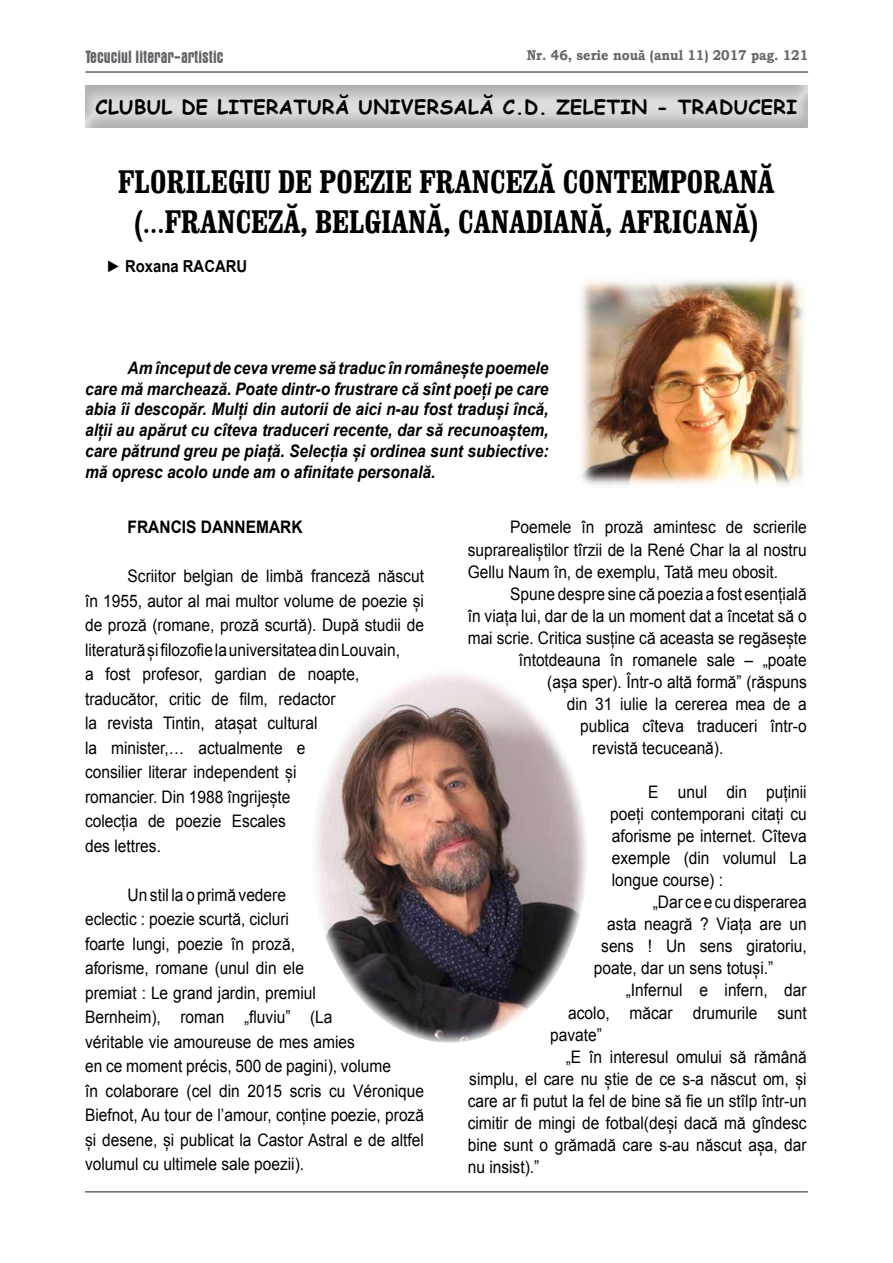
<style>
.page{position:relative;width:893px;height:1263px;background:#fff}
.page>*{position:absolute;margin:0;border:0;box-sizing:border-box;transform-origin:0 0}
.t1{font:700 condensed 33px "Clarendon";color:#000}
.t2{font:700 19.5px "Comic Sans MS";letter-spacing:.02em;color:#000}
.t3{font:700 condensed 18px "Aurora BT";color:#646569;scale:.9 1}
.t4{font:17.25px/24.5px "Arial";color:#000;scale:.9 1}
.t5{font:italic 700 17.25px/20.7px "Arial";color:#000;text-align:justify;scale:.9 1}
.t6{font:700 17.25px "Arial";color:#000;scale:.9 1}
.t7{font:700 16.5px "Arial";color:#000;scale:.9 1}
.t8{font:700 14.25px "Bookman Old Style";color:#646569;scale:.9 1}
</style>
<div class="page">
<hr style="left:85px;top:71px;width:723px;height:2px;background:#646569">
<hr style="left:85px;top:1191px;width:723px;height:1px;background:#646569">
<img style="left:581px;top:279px;width:223px;height:206px">
<div style="left:83px;top:82px;width:726px;height:47px;background:#939598;opacity:.5"></div>
<img style="left:315px;top:675px;width:272px;height:367px">
<p class="t3" style="left:85px;top:47px;width:155px">Tecuciul literar-artistic</p>
<p class="t8" style="left:527px;top:45px;width:314px">Nr. 46, serie nouă (anul 11) 2017 pag. 121</p>
<p class="t2" style="left:96px;top:93px;width:703px">CLUBUL DE LITERATURĂ UNIVERSALĂ C.D. ZELETIN - TRADUCERI</p>
<h1 class="t1" style="left:118px;top:161px;width:33px">FLORILE</h1>
<h1 class="t1" style="left:228px;top:161px;width:124px">GIU DE POEZIE</h1>
<h1 class="t1" style="left:419px;top:161px;width:18px">FRANCEZĂ</h1>
<h1 class="t1" style="left:562px;top:161px;width:19px">CONTEM</h1>
<h1 class="t1" style="left:670px;top:161px;width:35px">PORANĂ</h1>
<h1 class="t1" style="left:136px;top:201px;width:48px">(…FRANCEZĂ</h1>
<h1 class="t1" style="left:300px;top:201px;width:98px">, BELGIANĂ</h1>
<h1 class="t1" style="left:443px;top:201px;width:32px">, CANADIANĂ</h1>
<h1 class="t1" style="left:605px;top:201px;width:32px">, AFRICANĂ</h1>
<h1 class="t1" style="left:750px;top:201px;width:9px">)</h1>
<p class="t7" style="left:106px;top:255px;width:158px">► ROXANA RACARU</p>
<p class="t5" style="left:85px;top:358px;width:516px;text-indent:43px">Am început de ceva vreme să traduc în românește poemele care mă marchează. Poate dintr-o frustrare că sînt poeți pe care abia îi descopăr. Mulți din autorii de aici n-au fost traduși încă, alții au apărut cu cîteva traduceri recente, dar să recunoaștem, care pătrund greu pe piață. Selecția și ordinea sunt subiective: mă opresc acolo unde am o afinitate personală.</p>
<p class="t6" style="left:128px;top:516px;width:196px">FRANCIS DANNEMARK</p>
<p class="t4" style="left:85px;top:564px;width:378px;text-indent:43px">Scriitor belgian de limbă franceză născut în 1955, autor al mai multor volume de poezie și de proză (romane, proză scurtă). După studii de literatură și filozofie la universitatea din Louvain,<br>a fost profesor, gardian de noapte, traducător, critic de film, redactor<br>la revista Tintin, atașat cultural<br>la minister,… actualmente e<br>consilier literar independent și<br>romancier. Din 1988 îngrijește<br>colecția de poezie Escales<br>des lettres.</p>
<p class="t4" style="left:85px;top:883px;width:378px;text-indent:43px">Un stil la o primă vedere<br>eclectic : poezie scurtă, cicluri<br>foarte lungi, poezie în proză,<br>aforisme, romane (unul din ele<br>premiat : Le grand jardin, premiul<br>Bernheim), roman „fluviu” (La<br>véritable vie amoureuse de mes amies<br>en ce moment précis, 500 de pagini), volume<br>în colaborare (cel din 2015 scris cu Véronique Biefnot, Au tour de l’amour, conține poezie, proză și desene, și publicat la Castor Astral e de altfel volumul cu ultimele sale poezii).</p>
<p class="t4" style="left:468px;top:516px;width:378px;line-height:22px;text-align:justify;text-indent:43px">Poemele în proză amintesc de scrierile suprarealiștilor tîrzii de la René Char la al nostru Gellu Naum în, de exemplu, Tată meu obosit.</p>
<p class="t4" style="left:510px;top:581px;width:331px">Spune despre sine că poezia a fost esențială</p>
<p class="t4" style="left:468px;top:603px;width:378px">în viața lui, dar de la un moment dat a încetat să o</p>
<p class="t4" style="left:468px;top:626px;width:378px">mai scrie. Critica susține că aceasta se regăsește</p>
<p class="t4" style="left:519px;top:648px;width:321px">întotdeauna în romanele sale – „poate</p>
<p class="t4" style="left:547px;top:670px;width:290px">(așa sper). Într-o altă formă” (răspuns</p>
<p class="t4" style="left:567px;top:692px;width:268px">din 31 iulie la cererea mea de a</p>
<p class="t4" style="left:580px;top:714px;width:253px">publica cîteva traduceri într-o</p>
<p class="t4" style="left:592px;top:736px;width:147px">revistă tecuceană).</p>
<p class="t4" style="left:610px;top:781px;width:220px;line-height:22px;text-align:justify;text-indent:38px">E unul din puținii poeți contemporani citați cu aforisme pe internet. Cîteva exemple (din volumul La longue course) :</p>
<p class="t4" style="left:653px;top:890px;width:173px">„Dar ce e cu disperarea</p>
<p class="t4" style="left:607px;top:912px;width:223px">asta neagră ? Viața are un</p>
<p class="t4" style="left:601px;top:934px;width:230px">sens ! Un sens giratoriu,</p>
<p class="t4" style="left:594px;top:956px;width:201px">poate, dar un sens totuși.”</p>
<p class="t4" style="left:626px;top:978px;width:203px">„Infernul e infern, dar</p>
<p class="t4" style="left:568px;top:1000px;width:266px">acolo, măcar drumurile sunt</p>
<p class="t4" style="left:550px;top:1022px;width:59px">pavate”</p>
<p class="t4" style="left:566px;top:1044px;width:269px">„E în interesul omului să rămână</p>
<p class="t4" style="left:469px;top:1066px;width:376px">simplu, el care nu știe de ce s-a născut om, și</p>
<p class="t4" style="left:468px;top:1088px;width:378px">care ar fi putut la fel de bine să fie un stîlp într-un</p>
<p class="t4" style="left:468px;top:1111px;width:378px">cimitir de mingi de fotbal(deși dacă mă gîndesc</p>
<p class="t4" style="left:468px;top:1133px;width:378px">bine sunt o grămadă care s-au născut așa, dar</p>
<p class="t4" style="left:468px;top:1155px;width:81px">nu insist).”</p>
</div>
